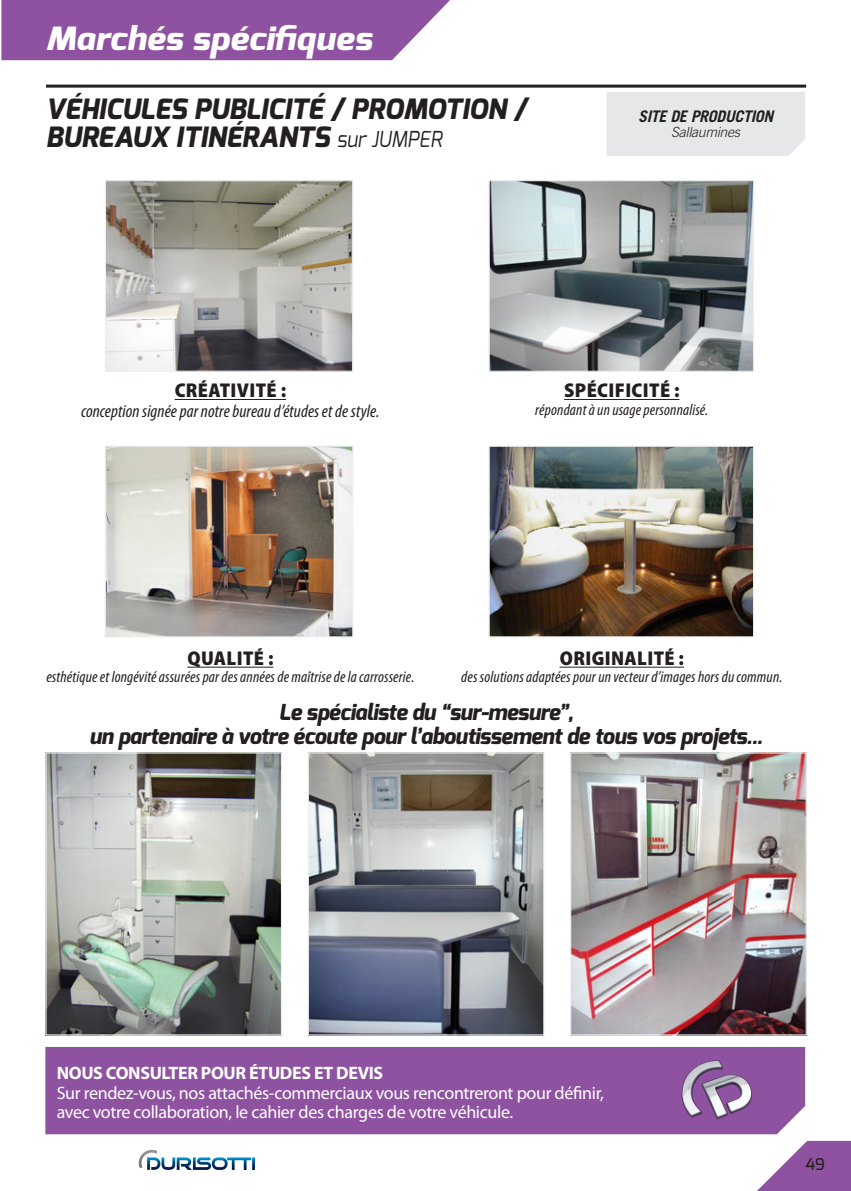
<style>
.page{position:relative;width:851px;height:1191px;background:#fff}
.page>*{position:absolute;margin:0;border:0;box-sizing:border-box;transform-origin:0 0}
.t1{font:italic 800 32px "Exo";letter-spacing:.01em;color:#fff;scale:1.1 1}
.t2{font:italic 800 28px/28px "Exo";color:#231f20}
.t3{font:italic 800 22px/24.2px "Exo";letter-spacing:-.02em;color:#231f20;text-align:center}
.t4{font:900 semi-condensed 20px "Myriad Pro";letter-spacing:.02em;color:#231f20}
.t5{font:18px/19.8px "Myriad Pro";letter-spacing:-.02em;color:#fff}
.t6{font:italic condensed 18px "Myriad Pro";letter-spacing:.005em;color:#231f20}
.t7{font:700 18px "Myriad Pro";letter-spacing:-.02em;color:#fff}
.t8{font:italic condensed 16px "Myriad Pro";letter-spacing:.01em;color:#231f20}
.t9{font:italic 700 16px "Trade Gothic LT Std";letter-spacing:-.02em;color:#231f20}
.t10{font:500 16px "Exo";color:#231f20}
.t11{font:italic 300 14px "Trade Gothic LT Std";letter-spacing:-.02em;color:#231f20}
.s1{font-weight:400;font-size:22px}
</style>
<div class="page">
<div style="left:1px;top:0;width:449px;height:60px;background:#8e52a1"></div>
<hr style="left:46px;top:85px;width:760px;height:3px;background:#231f20">
<div style="left:607px;top:92px;width:198px;height:64px;background:#e6e7e9"></div>
<img style="left:45px;top:752px;width:237px;height:284px">
<svg style="left:308px;top:752px;width:237px;height:284px;background:#898c94"></svg>
<img style="left:570px;top:752px;width:237px;height:284px">
<svg style="left:105px;top:180px;width:248px;height:192px;background:#a4a29c"></svg>
<img style="left:105px;top:446px;width:248px;height:192px">
<svg style="left:489px;top:180px;width:265px;height:192px;background:#8f9597"></svg>
<img style="left:489px;top:446px;width:265px;height:192px">
<hr style="left:564px;top:399px;width:115px;height:1px;background:#231f20">
<hr style="left:174px;top:399px;width:112px;height:1px;background:#231f20">
<hr style="left:559px;top:667px;width:125px;height:1px;background:#231f20">
<hr style="left:187px;top:667px;width:86px;height:1px;background:#231f20">
<div style="left:45px;top:1047px;width:760px;height:87px;background:#8e52a1"></div>
<img style="left:679px;top:1058px;width:74px;height:63px">
<svg style="left:757px;top:1140px;width:93px;height:51px"></svg>
<svg style="left:139px;top:1149px;width:116px;height:20px"></svg>
<h1 class="t1" style="left:45px;top:18px;width:298px">Marchés spécifiques</h1>
<h2 class="t2" style="left:46px;top:95px;width:482px">VÉHICULES PUBLICITÉ / PROMOTION /<br>BUREAUX ITINÉRANTS <span class="s1">sur JUMPER</span></h2>
<p class="t9" style="left:638px;top:106px;width:137px">SITE DE PRODUCTION</p>
<p class="t11" style="left:671px;top:124px;width:70px">Sallaumines</p>
<p class="t4" style="left:175px;top:379px;width:11px">CRÉATI</p>
<p class="t4" style="left:237px;top:379px;width:51px">VITÉ :</p>
<p class="t6" style="left:81px;top:401px;width:300px">conception signée par notre bureau d’études et de style.</p>
<p class="t4" style="left:564px;top:379px;width:11px">SPÉCIFICITÉ</p>
<p class="t4" style="left:674px;top:379px;width:7px">:</p>
<p class="t8" style="left:535px;top:401px;width:174px">répondant à un usage personnalisé.</p>
<p class="t4" style="left:187px;top:646px;width:12px">QUALITÉ</p>
<p class="t4" style="left:268px;top:646px;width:7px">:</p>
<p class="t8" style="left:46px;top:668px;width:369px">esthétique et longévité assurées par des années de maîtrise de la carrosserie.</p>
<p class="t4" style="left:559px;top:646px;width:76px">ORIGINALITÉ</p>
<p class="t4" style="left:678px;top:646px;width:7px">:</p>
<p class="t8" style="left:461px;top:668px;width:322px">des solutions adaptées pour un vecteur d’images hors du commun.</p>
<h3 class="t3" style="left:89px;top:700px;width:674px">Le spécialiste du “sur-mesure”,<br>un partenaire à votre écoute pour l’aboutissement de tous vos projets...</h3>
<p class="t7" style="left:57px;top:1062px;width:328px">NOUS CONSULTER POUR ÉTUDES ET DEVIS</p>
<p class="t5" style="left:57px;top:1083px;width:548px">Sur rendez-vous, nos attachés-commerciaux vous rencontreront pour définir, avec votre collaboration, le cahier des charges de votre véhicule.</p>
<p class="t10" style="left:805px;top:1153px;width:21px">49</p>
</div>
